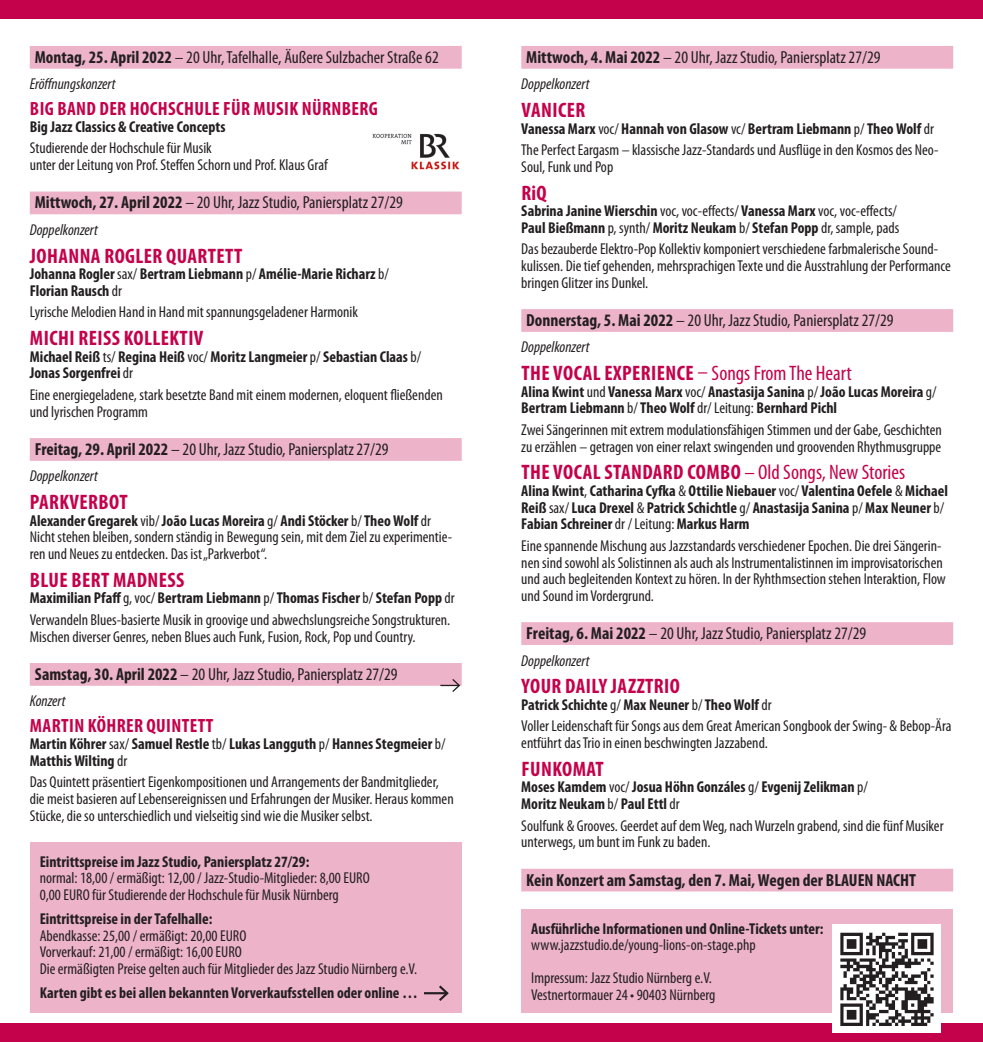
<style>
.page{position:relative;width:983px;height:1042px;background:#fff}
.page>*{position:absolute;margin:0;border:0;box-sizing:border-box;transform-origin:0 0}
.t1{font:700 condensed 21px "Myriad Pro";letter-spacing:.02em;color:#c4024b}
.t2{font:700 condensed 19.25px "Myriad Pro";letter-spacing:.02em;color:#c4024b}
.t3{font:condensed 17.5px "Myriad Pro";color:#231f20}
.t4{font:700 condensed 17.5px "Myriad Pro";color:#231f20}
.t5{font:condensed 15.75px/16.6px "Myriad Pro";color:#231f20}
.t6{font:700 condensed 15.75px/16.6px "Myriad Pro";color:#231f20}
.t7{font:italic condensed 15.75px "Myriad Pro";color:#231f20}
.s1{font-weight:700}
.s2{font-weight:400}
</style>
<div class="page">
<div style="left:30px;top:46px;width:431px;height:23px;background:#edb3c9"></div>
<div style="left:30px;top:191px;width:431px;height:23px;background:#edb3c9"></div>
<div style="left:30px;top:438px;width:431px;height:23px;background:#edb3c9"></div>
<div style="left:30px;top:663px;width:431px;height:23px;background:#edb3c9"></div>
<div style="left:521px;top:46px;width:431px;height:23px;background:#edb3c9"></div>
<div style="left:521px;top:309px;width:431px;height:23px;background:#edb3c9"></div>
<div style="left:521px;top:622px;width:431px;height:23px;background:#edb3c9"></div>
<div style="left:521px;top:869px;width:431px;height:22px;background:#edb3c9"></div>
<div style="left:30px;top:842px;width:431px;height:170px;background:#edb3c9"></div>
<div style="left:521px;top:909px;width:431px;height:103px;background:#edb3c9"></div>
<svg style="left:440px;top:679px;width:20px;height:13px"></svg>
<div style="left:0;top:1023px;width:982px;height:19px;background:#c4024b"></div>
<div style="left:0;top:0;width:982px;height:19px;background:#c4024b"></div>
<hr style="left:424px;top:992px;width:23px;height:2px;background:#231f20">
<svg style="left:436px;top:985px;width:13px;height:16px"></svg>
<img style="left:372px;top:133px;width:88px;height:37px">
<img style="left:832px;top:924px;width:108px;height:108px">
<p class="t3" style="left:35px;top:46px;width:405px"><span class="s1">Montag, 25. April 2022</span> – 20 Uhr, Tafelhalle, Äußere Sulzbacher Straße 62</p>
<p class="t7" style="left:30px;top:75px;width:87px">Eröffnungskonzert</p>
<p class="t2" style="left:30px;top:97px;width:349px">BIG BAND DER HOCHSCHULE FÜR MUSIK NÜRNBERG</p>
<p class="t6" style="left:30px;top:118px;width:197px">Big Jazz Classics &amp; Creative Concepts</p>
<p class="t5" style="left:30px;top:140px;width:299px">Studierende der Hochschule für Musik<br>unter der Leitung von Prof. Steffen Schorn und Prof. Klaus Graf</p>
<p class="t3" style="left:35px;top:192px;width:369px"><span class="s1">Mittwoch, 27. April 2022</span> – 20 Uhr, Jazz Studio, Paniersplatz 27/29</p>
<p class="t7" style="left:30px;top:220px;width:70px">Doppelkonzert</p>
<h1 class="t1" style="left:30px;top:242px;width:214px">JOHANNA ROGLER QUARTETT</h1>
<p class="t6" style="left:30px;top:265px;width:360px">Johanna Rogler <span class="s2">sax/</span> Bertram Liebmann <span class="s2">p/</span> Amélie-Marie Richarz <span class="s2">b/<br></span>Florian Rausch <span class="s2">dr</span></p>
<p class="t5" style="left:30px;top:304px;width:329px">Lyrische Melodien Hand in Hand mit spannungsgeladener Harmonik</p>
<h1 class="t1" style="left:30px;top:325px;width:175px">MICHI REISS KOLLEKTIV</h1>
<p class="t6" style="left:30px;top:348px;width:393px">Michael Reiß <span class="s2">ts/</span> Regina Heiß <span class="s2">voc/</span> Moritz Langmeier <span class="s2">p/</span> Sebastian Claas <span class="s2">b/<br></span>Jonas Sorgenfrei <span class="s2">dr</span></p>
<p class="t5" style="left:30px;top:386px;width:414px">Eine energiegeladene, stark besetzte Band mit einem modernen, eloquent fließenden und lyrischen Programm</p>
<p class="t3" style="left:35px;top:438px;width:355px"><span class="s1">Freitag, 29. April 2022</span> – 20 Uhr, Jazz Studio, Paniersplatz 27/29</p>
<p class="t7" style="left:30px;top:467px;width:70px">Doppelkonzert</p>
<h1 class="t1" style="left:30px;top:489px;width:99px">PARKVERBOT</h1>
<p class="t5" style="left:30px;top:512px;width:424px"><span class="s1">Alexander Gregarek</span> vib/ <span class="s1">João Lucas Moreira</span> g/ <span class="s1">Andi Stöcker</span> b/ <span class="s1">Theo Wolf</span> dr<br>Nicht stehen bleiben, sondern ständig in Bewegung sein, mit dem Ziel zu experimentie&shy;ren und Neues zu entdecken. Das ist „Parkverbot“.</p>
<h1 class="t1" style="left:30px;top:566px;width:156px">BLUE BERT MADNESS</h1>
<p class="t5" style="left:30px;top:587px;width:426px;line-height:21.5px"><span class="s1">Maximilian Pfaff</span> g, voc/ <span class="s1">Bertram Liebmann</span> p/ <span class="s1">Thomas Fischer</span> b/ <span class="s1">Stefan Popp</span> dr<br>Verwandeln Blues-basierte Musik in groovige und abwechslungsreiche Songstrukturen.</p>
<p class="t5" style="left:30px;top:628px;width:387px">Mischen diverser Genres, neben Blues auch Funk, Fusion, Rock, Pop und Country.</p>
<p class="t3" style="left:35px;top:663px;width:364px"><span class="s1">Samstag, 30. April 2022</span> – 20 Uhr, Jazz Studio, Paniersplatz 27/29</p>
<p class="t7" style="left:30px;top:692px;width:37px">Konzert</p>
<p class="t2" style="left:30px;top:714px;width:185px">MARTIN KÖHRER QUINTETT</p>
<p class="t6" style="left:30px;top:735px;width:417px">Martin Köhrer <span class="s2">sax/</span> Samuel Restle <span class="s2">tb/</span> Lukas Langguth <span class="s2">p/</span> Hannes Stegmeier <span class="s2">b/<br></span>Matthis Wilting <span class="s2">dr</span></p>
<p class="t5" style="left:30px;top:773px;width:425px">Das Quintett präsentiert Eigenkompositionen und Arrangements der Bandmitglieder, die meist basieren auf Lebensereignissen und Erfahrungen der Musiker. Heraus kommen<br>Stücke, die so unterschiedlich und vielseitig sind wie die Musiker selbst.</p>
<p class="t6" style="left:40px;top:852px;width:271px">Eintrittspreise im Jazz Studio, Paniersplatz 27/29:</p>
<p class="t5" style="left:40px;top:869px;width:331px">normal: 18,00 / ermäßigt: 12,00 / Jazz-Studio-Mitglieder: 8,00 EURO<br>0,00 EURO für Studierende der Hochschule für Musik Nürnberg</p>
<p class="t6" style="left:40px;top:910px;width:174px">Eintrittspreise in der Tafelhalle:</p>
<p class="t5" style="left:40px;top:927px;width:379px">Abendkasse: 25,00 / ermäßigt: 20,00 EURO<br>Vorverkauf: 21,00 / ermäßigt: 16,00 EURO<br>Die ermäßigten Preise gelten auch für Mitglieder des Jazz Studio Nürnberg e.V.</p>
<p class="t6" style="left:40px;top:984px;width:379px">Karten gibt es bei allen bekannten Vorverkaufsstellen oder online …</p>
<p class="t3" style="left:526px;top:46px;width:356px"><span class="s1">Mittwoch, 4. Mai 2022</span> – 20 Uhr, Jazz Studio, Paniersplatz 27/29</p>
<p class="t7" style="left:521px;top:75px;width:70px">Doppelkonzert</p>
<h1 class="t1" style="left:521px;top:97px;width:65px">VANICER</h1>
<p class="t5" style="left:521px;top:117px;width:418px;line-height:21.5px"><span class="s1">Vanessa Marx</span> voc/ <span class="s1">Hannah von Glasow</span> vc/ <span class="s1">Bertram Liebmann</span> p/ <span class="s1">Theo Wolf</span> dr<br>The Perfect Eargasm – klassische Jazz-Standards und Ausflüge in den Kosmos des Neo-</p>
<p class="t5" style="left:521px;top:158px;width:93px">Soul, Funk und Pop</p>
<h1 class="t1" style="left:521px;top:179px;width:27px">RiQ</h1>
<p class="t6" style="left:521px;top:202px;width:379px">Sabrina Janine Wierschin <span class="s2">voc, voc-effects/</span> Vanessa Marx <span class="s2">voc, voc-effects/<br></span>Paul Bießmann <span class="s2">p, synth/</span> Moritz Neukam <span class="s2">b/</span> Stefan Popp <span class="s2">dr, sample, pads</span></p>
<p class="t5" style="left:521px;top:241px;width:431px">Das bezauberde Elektro-Pop Kollektiv komponiert verschiedene farbmalerische Sound&shy;kulissen. Die tief gehenden, mehrsprachigen Texte und die Ausstrahlung der Performance bringen Glitzer ins Dunkel.</p>
<p class="t3" style="left:526px;top:309px;width:369px"><span class="s1">Donnerstag, 5. Mai 2022</span> – 20 Uhr, Jazz Studio, Paniersplatz 27/29</p>
<p class="t7" style="left:521px;top:338px;width:70px">Doppelkonzert</p>
<h1 class="t1" style="left:521px;top:360px;width:332px">THE VOCAL EXPERIENCE <span class="s2">– Songs From The Heart</span></h1>
<p class="t6" style="left:521px;top:383px;width:417px">Alina Kwint <span class="s2">und</span> Vanessa Marx <span class="s2">voc/</span> Anastasija Sanina <span class="s2">p/</span> João Lucas Moreira <span class="s2">g/<br></span>Bertram Liebmann <span class="s2">b/</span> Theo Wolf <span class="s2">dr/ Leitung:</span> Bernhard Pichl</p>
<p class="t5" style="left:521px;top:421px;width:422px">Zwei Sängerinnen mit extrem modulationsfähigen Stimmen und der Gabe, Geschichten zu erzählen – getragen von einer relaxt swingenden und groovenden Rhythmusgruppe</p>
<h1 class="t1" style="left:521px;top:459px;width:385px">THE VOCAL STANDARD COMBO <span class="s2">– Old Songs, New Stories</span></h1>
<p class="t6" style="left:521px;top:482px;width:428px">Alina Kwint<span class="s2">,</span> Catharina Cyfka <span class="s2">&amp;</span> Ottilie Niebauer <span class="s2">voc/</span> Valentina Oefele <span class="s2">&amp;</span> Michael<br>Reiß <span class="s2">sax/</span> Luca Drexel <span class="s2">&amp;</span> Patrick Schichtle <span class="s2">g/</span> Anastasija Sanina <span class="s2">p/</span> Max Neuner <span class="s2">b/<br></span>Fabian Schreiner <span class="s2">dr / Leitung:</span> Markus Harm</p>
<p class="t5" style="left:521px;top:537px;width:426px">Eine spannende Mischung aus Jazzstandards verschiedener Epochen. Die drei Sängerin&shy;nen sind sowohl als Solistinnen als auch als Instrumentalistinnen im improvisatorischen und auch begleitenden Kontext zu hören. In der Ryhthmsection stehen Interaktion, Flow und Sound im Vordergrund.</p>
<p class="t3" style="left:526px;top:622px;width:341px"><span class="s1">Freitag, 6. Mai 2022</span> – 20 Uhr, Jazz Studio, Paniersplatz 27/29</p>
<p class="t7" style="left:521px;top:651px;width:70px">Doppelkonzert</p>
<h1 class="t1" style="left:521px;top:673px;width:160px">YOUR DAILY JAZZTRIO</h1>
<p class="t5" style="left:521px;top:694px;width:431px;line-height:21.5px"><span class="s1">Patrick Schichte</span> g/ <span class="s1">Max Neuner</span> b/ <span class="s1">Theo Wolf</span> dr<br>Voller Leidenschaft für Songs aus dem Great American Songbook der Swing- &amp; Bebop-Ära</p>
<p class="t5" style="left:521px;top:734px;width:248px">entführt das Trio in einen beschwingten Jazzabend.</p>
<h1 class="t1" style="left:521px;top:756px;width:84px">FUNKOMAT</h1>
<p class="t6" style="left:521px;top:778px;width:348px">Moses Kamdem <span class="s2">voc/</span> Josua Höhn Gonzáles <span class="s2">g/</span> Evgenij Zelikman <span class="s2">p/<br></span>Moritz Neukam <span class="s2">b/</span> Paul Ettl <span class="s2">dr</span></p>
<p class="t5" style="left:521px;top:817px;width:423px">Soulfunk &amp; Grooves. Geerdet auf dem Weg, nach Wurzeln grabend, sind die fünf Musiker unterwegs, um bunt im Funk zu baden.</p>
<p class="t4" style="left:526px;top:869px;width:391px">Kein Konzert am Samstag, den 7. Mai, Wegen der BLAUEN NACHT</p>
<p class="t6" style="left:531px;top:919px;width:294px">Ausführliche Informationen und Online-Tickets unter:</p>
<p class="t5" style="left:531px;top:928px;width:226px;line-height:33.2px">www.jazzstudio.de/young-lions-on-stage.php<br>Impressum: Jazz Studio Nürnberg e.V.</p>
<p class="t5" style="left:531px;top:986px;width:186px">Vestnertormauer 24 • 90403 Nürnberg</p>
</div>
